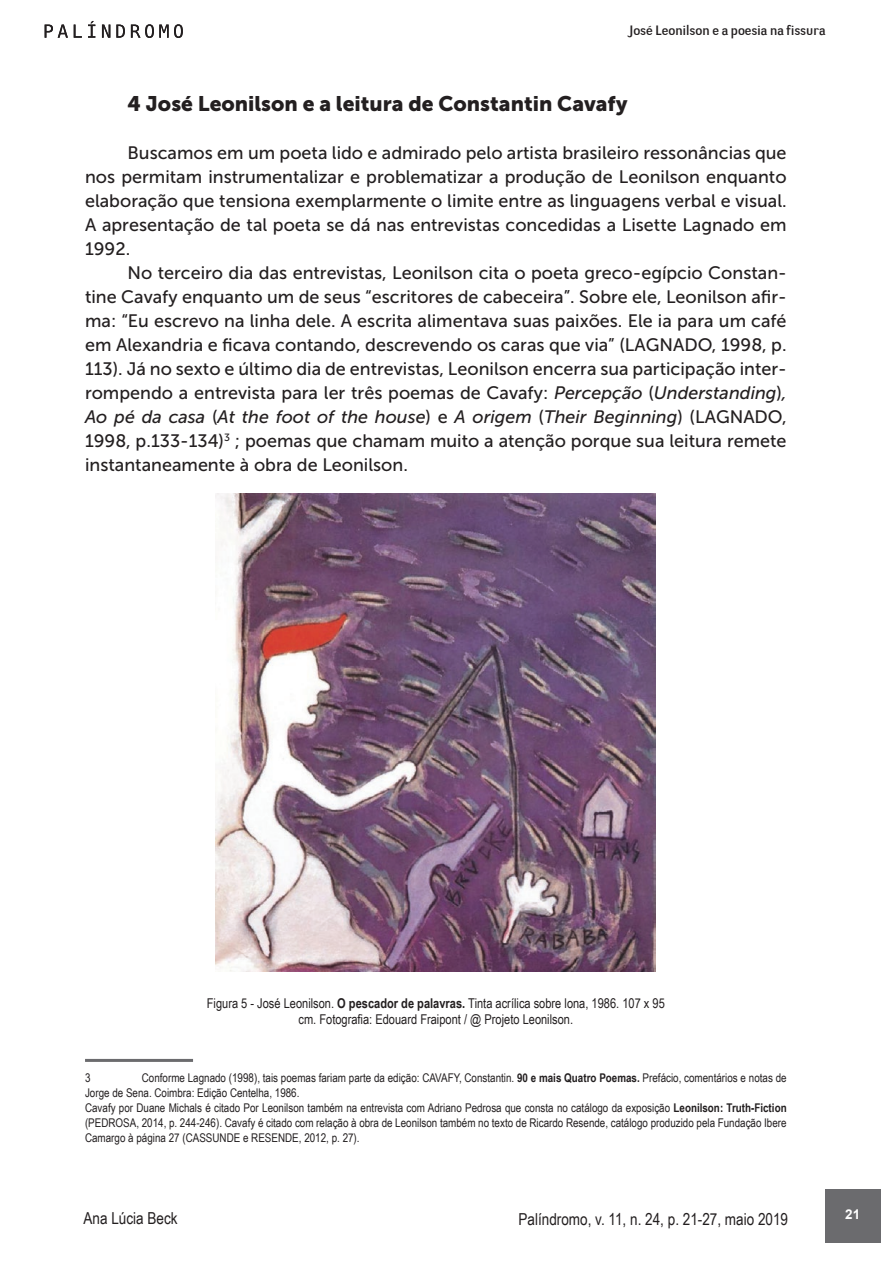
<style>
.page{position:relative;width:893px;height:1263px;background:#fff}
.page>*{position:absolute;margin:0;border:0;box-sizing:border-box;transform-origin:0 0}
.t1{font:21px "Museo Sans 900";color:#231f20}
.t2{font:18px/24px "Museo Sans 500";color:#231f20;text-align:justify}
.t3{font:16.5px "Arial Narrow";color:#231f20}
.t4{font:13.5px/15px "Arial Narrow";color:#231f20;text-align:center}
.t5{font:13.5px "Negotiate Free";color:#231f20}
.t6{font:700 13.5px "Arial";color:#fff}
.t7{font:12px/15px "Arial Narrow";color:#231f20}
.s1{font-style:italic}
.s2{font-weight:700}
</style>
<div class="page">
<div style="left:825px;top:1189px;width:55px;height:53px;background:#6b6b6e"></div>
<svg style="left:45px;top:25px;width:23px;height:13px"></svg>
<svg style="left:74px;top:25px;width:8px;height:13px"></svg>
<svg style="left:88px;top:21px;width:7px;height:17px"></svg>
<svg style="left:102px;top:25px;width:8px;height:13px"></svg>
<svg style="left:116px;top:25px;width:9px;height:13px"></svg>
<svg style="left:131px;top:24px;width:52px;height:14px"></svg>
<hr style="left:85px;top:1059px;width:108px;height:3px;background:#6b6b6e">
<img style="left:216px;top:493px;width:440px;height:478px">
<p class="t5" style="left:628px;top:22px;width:200px">José Leonilson e a poesia na fissura</p>
<p class="t1" style="left:128px;top:92px;width:501px">4 José Leonilson e a leitura de Constantin Cavafy</p>
<p class="t2" style="left:85px;top:141px;width:703px;text-indent:43px">Buscamos em um poeta lido e admirado pelo artista brasileiro ressonâncias que nos permitam instrumentalizar e problematizar a produção de Leonilson enquanto elaboração que tensiona exemplarmente o limite entre as linguagens verbal e visual.<br>A apresentação de tal poeta se dá nas entrevistas concedidas a Lisette Lagnado em 1992.</p>
<p class="t2" style="left:85px;top:261px;width:703px;text-indent:43px">No terceiro dia das entrevistas, Leonilson cita o poeta greco-egípcio Constan&shy;tine Cavafy enquanto um de seus “escritores de cabeceira”. Sobre ele, Leonilson afir&shy;ma: “Eu escrevo na linha dele. A escrita alimentava suas paixões. Ele ia para um café em Alexandria e ficava contando, descrevendo os caras que via” (LAGNADO, 1998, p.<br>113). Já no sexto e último dia de entrevistas, Leonilson encerra sua participação inter&shy;rompendo a entrevista para ler três poemas de Cavafy: <span class="s1">Percepção</span> (<span class="s1">Understanding</span>)<span class="s1">, Ao pé da casa</span> (<span class="s1">At the foot of the house</span>) e <span class="s1">A origem</span> (<span class="s1">Their Beginning</span>) (LAGNADO, 1998, p.133-134)<sup>3</sup> ; poemas que chamam muito a atenção porque sua leitura remete instantaneamente à obra de Leonilson.</p>
<p class="t4" style="left:207px;top:996px;width:460px">Figura 5 - José Leonilson. <span class="s2">O pescador de palavras.</span> Tinta acrílica sobre lona, 1986. 107 x 95 cm. Fotografia: Edouard Fraipont / @ Projeto Leonilson.</p>
<p class="t7" style="left:85px;top:1069px;width:703px;text-indent:57px">Conforme Lagnado (1998), tais poemas fariam parte da edição: CAVAFY, Constantin. <span class="s2">90 e mais Quatro Poemas.</span> Prefácio, comentários e notas de Jorge de Sena. Coimbra: Edição Centelha, 1986.<br>Cavafy por Duane Michals é citado Por Leonilson também na entrevista com Adriano Pedrosa que consta no catálogo da exposição <span class="s2">Leonilson: Truth-Fiction </span>(PEDROSA, 2014, p. 244-246). Cavafy é citado com relação à obra de Leonilson também no texto de Ricardo Resende, catálogo produzido pela Fundação Ibere Camargo à página 27 (CASSUNDE e RESENDE, 2012, p. 27).</p>
<p class="t7" style="left:85px;top:1069px;width:7px">3</p>
<p class="t3" style="left:84px;top:1206px;width:96px">Ana Lúcia Beck</p>
<p class="t3" style="left:519px;top:1206px;width:271px">Palíndromo, v. 11, n. 24, p. 21-27, maio 2019</p>
<p class="t6" style="left:845px;top:1205px;width:17px">21</p>
</div>
